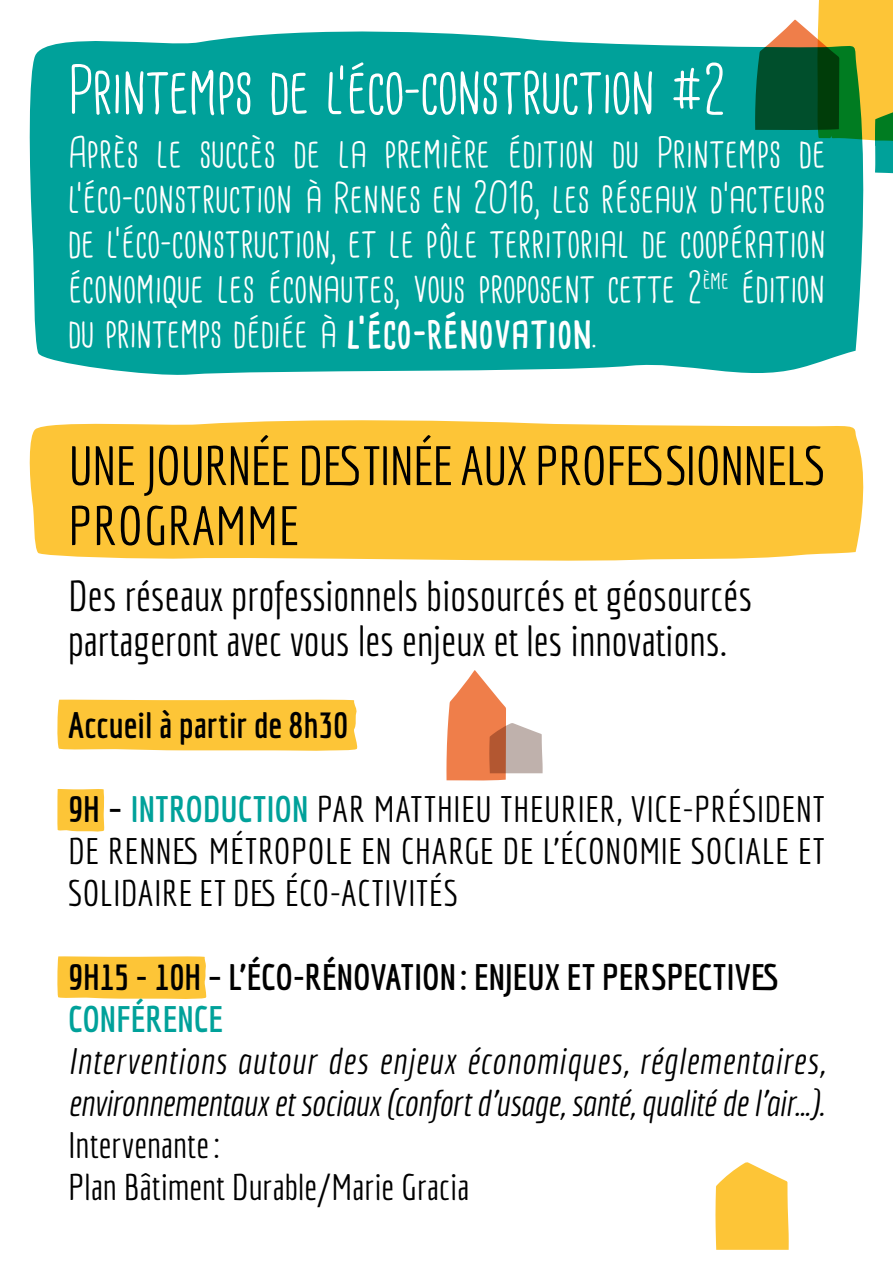
<style>
.page{position:relative;width:893px;height:1276px;background:#fff}
.page>*{position:absolute;margin:0;border:0;box-sizing:border-box;transform-origin:0 0}
.t1{font:66px "Cardenio Modern";color:#fff}
.t2{font:54px/60px "Economica";letter-spacing:-.025em;color:#000}
.t3{font:42px/45px "Cardenio Modern";letter-spacing:.01em;color:#fff;text-align:justify}
.t4{font:42px/45px "Economica";color:#000}
.t5{font:36px/42px "Economica";letter-spacing:.005em;color:#000;text-align:justify}
.t6{font:italic 36px/42px "Economica";letter-spacing:.01em;color:#000}
.t7{font:700 36px "Economica";color:#000}
.t8{font:700 36px "Economica";letter-spacing:.01em;color:#00a19a}
.s1{font-weight:700}
.s2{font-weight:700;color:#00a19a}
</style>
<div class="page">
<div style="left:29px;top:31px;width:835px;height:344px;background:#00a19a"></div>
<svg style="left:755px;top:0;width:138px;height:174px;background:#63975c"></svg>
<svg style="left:715px;top:1162px;width:74px;height:87px;background:#fdcd52"></svg>
<svg style="left:446px;top:670px;width:97px;height:111px"></svg>
<div style="left:29px;top:420px;width:835px;height:141px;background:#fdc537"></div>
<div style="left:57px;top:699px;width:301px;height:52px;background:#fdc537"></div>
<svg style="left:57px;top:789px;width:47px;height:43px;background:#fdc73f"></svg>
<svg style="left:57px;top:956px;width:150px;height:43px;background:#fdc73f"></svg>
<h1 class="t1" style="left:68px;top:52px;width:659px">Printemps de l’éco-construction #2</h1>
<p class="t3" style="left:68px;top:131px;width:759px">Après le succès de la première édition du Printemps de l’éco-construction à Rennes en 2016, les réseaux d’acteurs de l’éco-construction, et le pôle territorial de coopération économique les éconautes, vous proposent cette 2<sup>ème</sup> édition du printemps dédiée à <span class="s1">L’ÉCO-RÉNOVATION</span>.</p>
<p class="t2" style="left:68px;top:435px;width:758px">UNE JOURNÉE DESTINÉE AUX PROFESSIONNELS<br>PROGRAMME</p>
<p class="t4" style="left:68px;top:573px;width:686px">Des réseaux professionnels biosourcés et géosourcés partageront avec vous les enjeux et les innovations.</p>
<p class="t7" style="left:68px;top:704px;width:281px">Accueil à partir de 8h30</p>
<p class="t5" style="left:68px;top:788px;width:758px"><span class="s1">9H –</span> <span class="s2">INTRODUCTION</span> PAR MATTHIEU THEURIER, VICE-PRÉSIDENT DE RENNES MÉTROPOLE EN CHARGE DE L’ÉCONOMIE SOCIALE ET SOLIDAIRE ET DES ÉCO-ACTIVITÉS</p>
<p class="t7" style="left:68px;top:956px;width:712px">9H15 - 10H – L’ÉCO-RÉNOVATION : ENJEUX ET PERSPECTIVES</p>
<p class="t8" style="left:68px;top:998px;width:156px">CONFÉRENCE</p>
<p class="t6" style="left:68px;top:1040px;width:758px">Interventions autour des enjeux économiques, réglementaires, environnementaux et sociaux (confort d’usage, santé, qualité de l’air…).</p>
<p class="t5" style="left:68px;top:1124px;width:403px">Intervenante:<br>Plan Bâtiment Durable/Marie Gracia</p>
</div>
